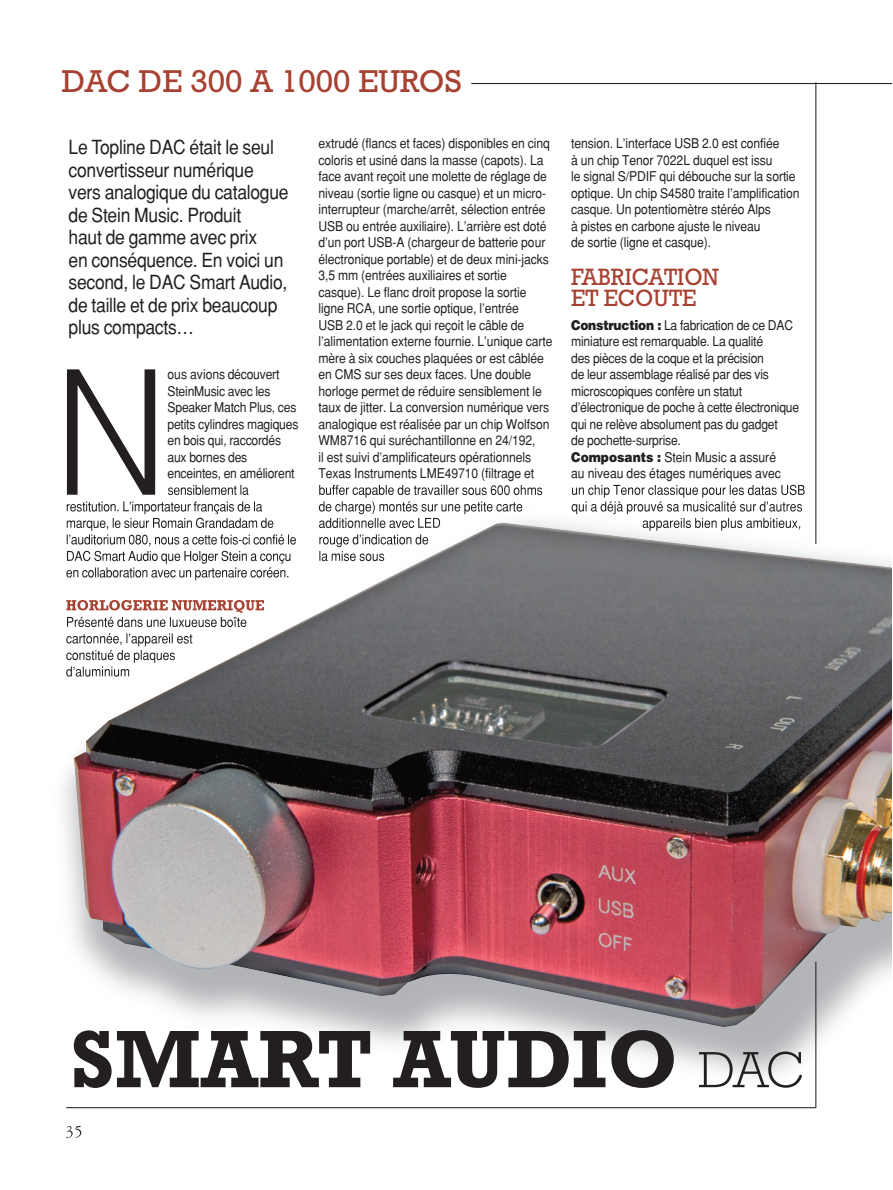
<style>
.page{position:relative;width:893px;height:1190px;background:#fff}
.page>*{position:absolute;margin:0;border:0;box-sizing:border-box;transform-origin:0 0}
.t1{font:300 174.15px "Helvetica";color:#231f20;scale:.9 1}
.t2{font:700 82.8px "Rockwell";color:#231f20}
.t3{font:32.1px "Rockwell";color:#a74131}
.t4{font:24px/21px "Rockwell";color:#a74131;scale:.95 1}
.t5{font:19.5px/22.5px "Helvetica";letter-spacing:-.015em;color:#231f20;scale:.9 1}
.t6{font:13.5px/16.5px "Helvetica";letter-spacing:-.005em;color:#231f20;scale:.9 1}
.s1{font-weight:900}
.s2{font-weight:300;font-size:51.75px}
</style>
<div class="page">
<hr style="left:471px;top:83px;width:420px;height:1px;background:#231f20">
<img style="left:63px;top:481px;width:768px;height:653px">
<img style="left:67px;top:481px;width:88px;height:14px">
<img style="left:168px;top:485px;width:59px;height:10px">
<img style="left:67px;top:501px;width:83px;height:13px">
<img style="left:67px;top:518px;width:62px;height:13px">
<img style="left:67px;top:534px;width:7px;height:10px">
<img style="left:67px;top:551px;width:7px;height:10px">
<img style="left:66px;top:567px;width:8px;height:10px">
<img style="left:66px;top:600px;width:8px;height:11px">
<img style="left:67px;top:617px;width:7px;height:10px">
<img style="left:66px;top:633px;width:8px;height:12px">
<img style="left:66px;top:650px;width:8px;height:10px">
<img style="left:66px;top:666px;width:8px;height:10px">
<img style="left:319px;top:485px;width:58px;height:12px">
<img style="left:319px;top:501px;width:56px;height:13px">
<img style="left:319px;top:518px;width:66px;height:4px">
<img style="left:572px;top:485px;width:90px;height:12px">
<img style="left:571px;top:501px;width:61px;height:13px">
<img style="left:642px;top:518px;width:59px;height:4px">
<img style="left:66px;top:1125px;width:15px;height:13px">
<img style="left:74px;top:522px;width:817px;height:505px">
<hr style="left:66px;top:1107px;width:749px;height:1px;background:#231f20">
<hr style="left:815px;top:961px;width:1px;height:146px;background:#231f20">
<hr style="left:815px;top:82px;width:1px;height:462px;background:#231f20">
<h3 class="t3" style="left:62px;top:70px;width:401px">DAC DE 300 A 1000 EUROS</h3>
<h3 class="t5" style="left:69px;top:138px;width:246px">Le Topline DAC était le seul convertisseur numérique vers analogique du catalogue de Stein Music. Produit<br>haut de gamme avec prix<br>en conséquence. En voici un second, le DAC Smart Audio, de taille et de prix beaucoup plus compacts…</h3>
<h1 class="t1" style="left:55px;top:369px;width:127px">N</h1>
<p class="t6" style="left:167px;top:367px;width:147px">ous avions découvert<br>SteinMusic avec les<br>Speaker Match Plus, ces petits cylindres magiques en bois qui, raccordés aux bornes des enceintes, en améliorent</p>
<p class="t6" style="left:318px;top:136px;width:261px">extrudé (flancs et faces) disponibles en cinq coloris et usiné dans la masse (capots). La face avant reçoit une molette de réglage de niveau (sortie ligne ou casque) et un micro&shy;interrupteur (marche/arrêt, sélection entrée USB ou entrée auxiliaire). L’arrière est doté d’un port USB-A (chargeur de batterie pour électronique portable) et de deux mini-jacks 3,5 mm (entrées auxiliaires et sortie casque). Le flanc droit propose la sortie ligne RCA, une sortie optique, l’entrée<br>USB 2.0 et le jack qui reçoit le câble de l’alimentation externe fournie. L’unique carte mère à six couches plaquées or est câblée en CMS sur ses deux faces. Une double horloge permet de réduire sensiblement le taux de jitter. La conversion numérique vers analogique est réalisée par un chip Wolfson WM8716 qui suréchantillonne en 24/192,<br>il est suivi d’amplificateurs opérationnels Texas Instruments LME49710 (filtrage et</p>
<p class="t6" style="left:571px;top:136px;width:255px">tension. L’interface USB 2.0 est confiée<br>à un chip Tenor 7022L duquel est issu<br>le signal S/PDIF qui débouche sur la sortie optique. Un chip S4580 traite l’amplification casque. Un potentiomètre stéréo Alps<br>à pistes en carbone ajuste le niveau<br>de sortie (ligne et casque).</p>
<h3 class="t4" style="left:571px;top:268px;width:157px">FABRICATION<br>ET ECOUTE</h3>
<p class="t6" style="left:571px;top:318px;width:255px"><span class="s1">Construction :</span> La fabrication de ce DAC miniature est remarquable. La qualité<br>des pièces de la coque et la précision<br>de leur assemblage réalisé par des vis microscopiques confère un statut d’électronique de poche à cette électronique qui ne relève absolument pas du gadget<br>de pochette-surprise.<br><span class="s1">Composants :</span> Stein Music a assuré<br>au niveau des étages numériques avec</p>
<h2 class="t2" style="left:71px;top:1031px;width:734px">SMART AUDIO <span class="s2">DAC</span></h2>
</div>
